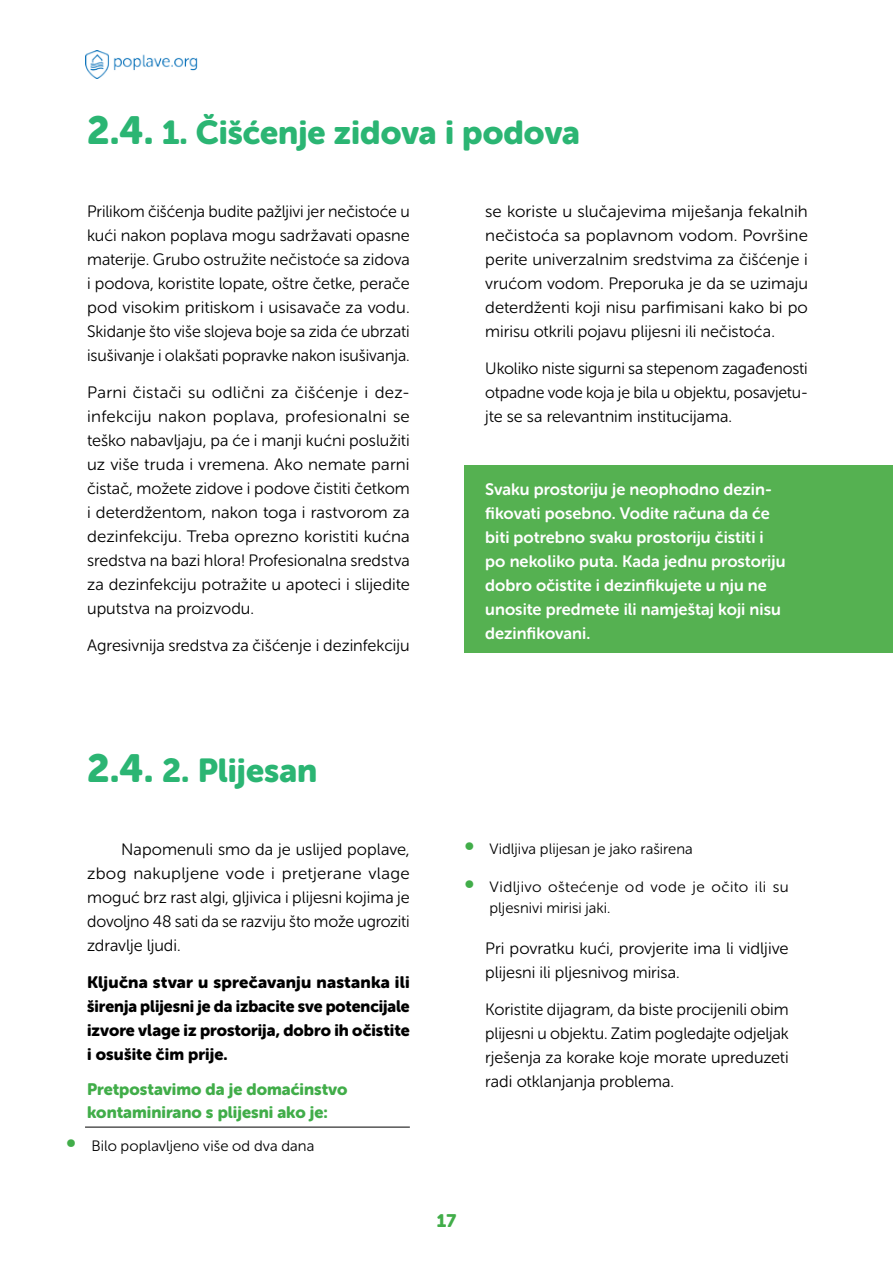
<style>
.page{position:relative;width:893px;height:1263px;background:#fff}
.page>*{position:absolute;margin:0;border:0;box-sizing:border-box;transform-origin:0 0}
.t1{font:33px "Museo Sans Rounded 900";color:#2bb573}
.t2{font:18px "Museo Sans Rounded 900";color:#41ad49}
.t3{font:16.5px/24px "Museo Sans Rounded 300";letter-spacing:-.005em;color:#000;text-align:justify}
.t4{font:16.5px/24px "Museo Sans Rounded 700";color:#fff}
.t5{font:16.5px/24px "Museo Sans Rounded 900";color:#000;text-align:justify}
.t6{font:16.5px/22.5px "Museo Sans Rounded 900";color:#41ad49}
.t7{font:15px/21px "Museo Sans Rounded 300";letter-spacing:.005em;color:#000}
.s1{font-size:39px}
.s2{font-size:27px;color:#41ad49}
</style>
<div class="page">
<img style="left:85px;top:51px;width:112px;height:27px">
<div style="left:464px;top:466px;width:429px;height:187px;background:#55b151"></div>
<hr style="left:85px;top:1127px;width:325px;height:1px;background:#000">
<h1 class="t1" style="left:87px;top:114px;width:494px"><span class="s1">2.4.</span> 1. Čišćenje zidova i podova</h1>
<p class="t3" style="left:87px;top:199px;width:324px">Prilikom čišćenja budite pažljivi jer nečistoće u kući nakon poplava mogu sadržavati opasne materije. Grubo ostružite nečistoće sa zidova i podova, koristite lopate, oštre četke, perače pod visokim pritiskom i usisavače za vodu.<br>Skidanje što više slojeva boje sa zida će ubrzati isušivanje i olakšati popravke nakon isušivanja.</p>
<p class="t3" style="left:87px;top:380px;width:324px">Parni čistači su odlični za čišćenje i dez&shy;infekciju nakon poplava, profesionalni se teško nabavljaju, pa će i manji kućni poslužiti uz više truda i vremena. Ako nemate parni čistač, možete zidove i podove čistiti četkom i deterdžentom, nakon toga i rastvorom za dezinfekciju. Treba oprezno koristiti kućna sredstva na bazi hlora! Profesionalna sredstva za dezinfekciju potražite u apoteci i slijedite uputstva na proizvodu.</p>
<p class="t3" style="left:87px;top:633px;width:324px">Agresivnija sredstva za čišćenje i dezinfekciju</p>
<p class="t3" style="left:485px;top:199px;width:324px">se koriste u slučajevima miješanja fekalnih nečistoća sa poplavnom vodom. Površine perite univerzalnim sredstvima za čišćenje i vrućom vodom. Preporuka je da se uzimaju deterdženti koji nisu parfimisani kako bi po mirisu otkrili pojavu plijesni ili nečistoća.</p>
<p class="t3" style="left:485px;top:356px;width:324px">Ukoliko niste sigurni sa stepenom zagađenosti otpadne vode koja je bila u objektu, posavjetu&shy;jte se sa relevantnim institucijama.</p>
<p class="t4" style="left:485px;top:478px;width:302px">Svaku prostoriju je neophodno dezin&shy;fikovati posebno. Vodite računa da će biti potrebno svaku prostoriju čistiti i po nekoliko puta. Kada jednu prostoriju dobro očistite i dezinfikujete u nju ne unosite predmete ili namještaj koji nisu dezinfikovani.</p>
<h1 class="t1" style="left:87px;top:751px;width:232px"><span class="s1">2.4.</span> 2. Plijesan</h1>
<p class="t3" style="left:87px;top:837px;width:324px;text-indent:34px">Napomenuli smo da je uslijed poplave, zbog nakupljene vode i pretjerane vlage moguć brz rast algi, gljivica i plijesni kojima je dovoljno 48 sati da se razviju što može ugroziti zdravlje ljudi.</p>
<p class="t5" style="left:87px;top:970px;width:324px">Ključna stvar u sprečavanju nastanka ili širenja plijesni je da izbacite sve potencijale izvore vlage iz prostorija, dobro ih očistite i osušite čim prije.</p>
<p class="t6" style="left:87px;top:1078px;width:262px">Pretpostavimo da je domaćinstvo kontaminirano s plijesni ako je:</p>
<p class="t7" style="left:66px;top:1136px;width:250px"><span class="s2">•</span> Bilo poplavljeno više od dva dana</p>
<p class="t7" style="left:464px;top:838px;width:230px"><span class="s2">•</span> Vidljiva plijesan je jako raširena</p>
<p class="t7" style="left:489px;top:876px;width:301px;text-indent:-26px"><span class="s2">•</span> Vidljivo oštećenje od vode je očito ili su pljesnivi mirisi jaki.</p>
<p class="t3" style="left:485px;top:936px;width:305px">Pri povratku kući, provjerite ima li vidljive plijesni ili pljesnivog mirisa.</p>
<p class="t3" style="left:485px;top:997px;width:305px">Koristite dijagram, da biste procijenili obim plijesni u objektu. Zatim pogledajte odjeljak rješenja za korake koje morate upreduzeti radi otklanjanja problema.</p>
<p class="t2" style="left:437px;top:1211px;width:21px">17</p>
</div>
